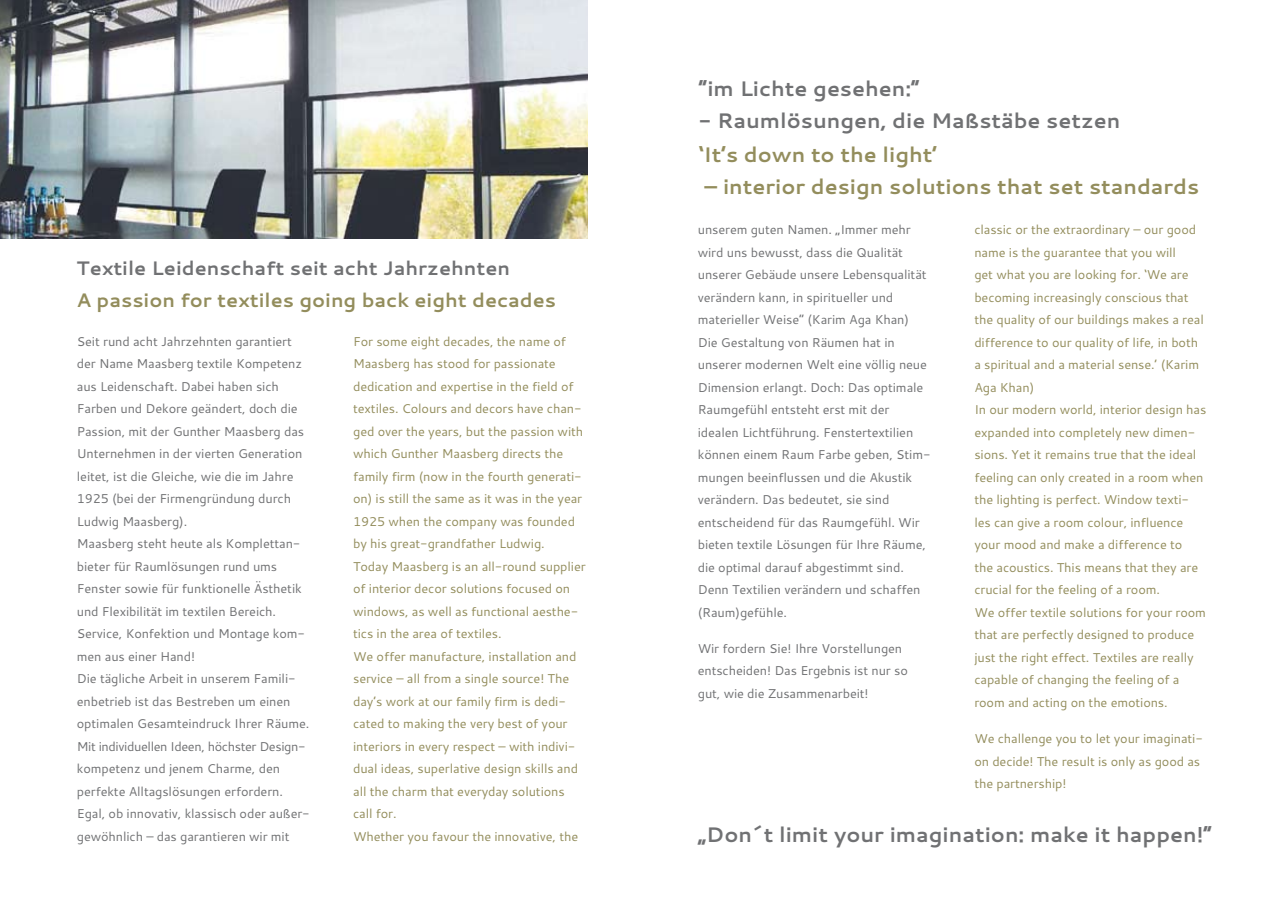
<style>
.page{position:relative;width:1285px;height:919px;background:#fff}
.page>*{position:absolute;margin:0;border:0;box-sizing:border-box;transform-origin:0 0}
.t1{font:700 21px "Cantarell";color:#707173}
.t2{font:700 21px "Cantarell";color:#938d5c}
.t3{font:700 19.5px "Cantarell";color:#938d5c}
.t4{font:700 19.5px "Cantarell";color:#707173}
.t5{font:12.75px/22.5px "Cantarell";letter-spacing:-.01em;color:#938d5c}
.t6{font:12.75px/22.5px "Cantarell";letter-spacing:-.01em;color:#707173}
</style>
<div class="page">
<img style="left:0;top:0;width:587px;height:238px">
<h2 class="t4" style="left:77px;top:254px;width:435px">Textile Leidenschaft seit acht Jahrzehnten</h2>
<h2 class="t3" style="left:77px;top:286px;width:481px">A passion for textiles going back eight decades</h2>
<p class="t6" style="left:77px;top:329px;width:234px">Seit rund acht Jahrzehnten garantiert der Name Maasberg textile Kompetenz aus Leidenschaft. Dabei haben sich Farben und Dekore geändert, doch die Passion, mit der Gunther Maasberg das Unternehmen in der vierten Generation leitet, ist die Gleiche, wie die im Jahre 1925 (bei der Firmengründung durch Ludwig Maasberg).<br>Maasberg steht heute als Komplettan&shy;bieter für Raumlösungen rund ums Fenster sowie für funktionelle Ästhetik und Flexibilität im textilen Bereich.<br>Service, Konfektion und Montage kom&shy;men aus einer Hand!<br>Die tägliche Arbeit in unserem Famili&shy;enbetrieb ist das Bestreben um einen optimalen Gesamteindruck Ihrer Räume.<br>Mit individuellen Ideen, höchster Design&shy;kompetenz und jenem Charme, den perfekte Alltagslösungen erfordern.<br>Egal, ob innovativ, klassisch oder außer&shy;gewöhnlich – das garantieren wir mit</p>
<p class="t5" style="left:353px;top:329px;width:234px">For some eight decades, the name of Maasberg has stood for passionate dedication and expertise in the field of textiles. Colours and decors have chan&shy;ged over the years, but the passion with which Gunther Maasberg directs the family firm (now in the fourth generati&shy;on) is still the same as it was in the year 1925 when the company was founded by his great-grandfather Ludwig.<br>Today Maasberg is an all-round supplier of interior decor solutions focused on windows, as well as functional aesthe&shy;tics in the area of textiles.<br>We offer manufacture, installation and service – all from a single source! The day’s work at our family firm is dedi&shy;cated to making the very best of your interiors in every respect – with indivi&shy;dual ideas, superlative design skills and all the charm that everyday solutions call for.<br>Whether you favour the innovative, the</p>
<h1 class="t1" style="left:698px;top:74px;width:222px">“im Lichte gesehen:“</h1>
<h1 class="t1" style="left:698px;top:106px;width:423px">- Raumlösungen, die Maßstäbe setzen</h1>
<h1 class="t2" style="left:698px;top:140px;width:240px">‘It’s down to the light’</h1>
<h1 class="t2" style="left:704px;top:172px;width:496px">– interior design solutions that set standards</h1>
<p class="t6" style="left:697px;top:218px;width:234px">unserem guten Namen. „Immer mehr wird uns bewusst, dass die Qualität unserer Gebäude unsere Lebensqualität verändern kann, in spiritueller und materieller Weise“ (Karim Aga Khan)<br>Die Gestaltung von Räumen hat in unserer modernen Welt eine völlig neue Dimension erlangt. Doch: Das optimale Raumgefühl entsteht erst mit der idealen Lichtführung. Fenstertextilien können einem Raum Farbe geben, Stim&shy;mungen beeinflussen und die Akustik verändern. Das bedeutet, sie sind entscheidend für das Raumgefühl. Wir bieten textile Lösungen für Ihre Räume, die optimal darauf abgestimmt sind.<br>Denn Textilien verändern und schaffen (Raum)gefühle.</p>
<p class="t6" style="left:697px;top:636px;width:211px">Wir fordern Sie! Ihre Vorstellungen entscheiden! Das Ergebnis ist nur so gut, wie die Zusammenarbeit!</p>
<p class="t5" style="left:974px;top:218px;width:233px">classic or the extraordinary – our good name is the guarantee that you will<br>get what you are looking for. ‘We are becoming increasingly conscious that the quality of our buildings makes a real difference to our quality of life, in both a spiritual and a material sense.’ (Karim Aga Khan)<br>In our modern world, interior design has expanded into completely new dimen&shy;sions. Yet it remains true that the ideal feeling can only created in a room when the lighting is perfect. Window texti&shy;les can give a room colour, influence your mood and make a difference to<br>the acoustics. This means that they are crucial for the feeling of a room.<br>We offer textile solutions for your room that are perfectly designed to produce just the right effect. Textiles are really capable of changing the feeling of a room and acting on the emotions.</p>
<p class="t5" style="left:974px;top:726px;width:230px">We challenge you to let your imaginati&shy;on decide! The result is only as good as the partnership!</p>
<h1 class="t1" style="left:697px;top:819px;width:515px">„Don´t limit your imagination: make it happen!“</h1>
</div>
